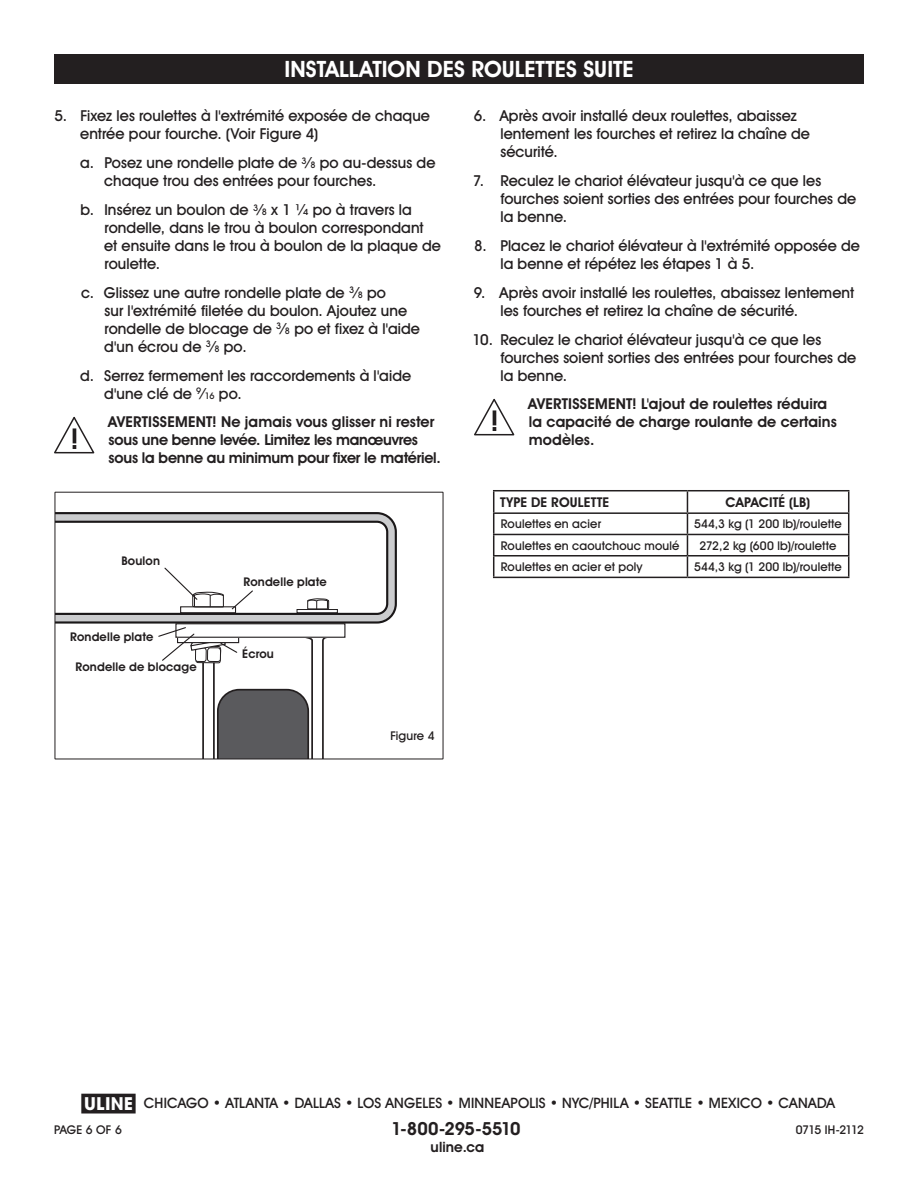
<style>
.page{position:relative;width:918px;height:1188px;background:#fff}
.page>*{position:absolute;margin:0;border:0;box-sizing:border-box;transform-origin:0 0}
.t1{font:700 22.5px "Uline Two Knine";color:#fff}
.t2{font:700 18px "Uline Two Knine";letter-spacing:-.02em;color:#231f20}
.t3{font:15px/18px "Uline Two Knine";letter-spacing:.005em;color:#231f20}
.t4{font:700 15px/18px "Uline Two Knine";color:#231f20}
.t5{font:14.25px "Uline Two Knine";letter-spacing:.01em;color:#231f20}
.t6{font:700 14.25px "Uline Two Knine";letter-spacing:.01em;color:#231f20}
.t7{font:700 13.5px "Uline Two Knine";letter-spacing:.005em;color:#231f20}
.t8{font:12px "Uline Two Knine";letter-spacing:.015em;color:#231f20}
.t9{font:700 12px "Uline Two Knine";letter-spacing:.015em;color:#231f20}
.t10{font:12px "Uline Two Knine";letter-spacing:-.055em;color:#231f20}
.s1{font-size:9px}
.s2{font-weight:400}
.s3{font-size:18px}
</style>
<div class="page">
<div style="left:54px;top:54px;width:810px;height:30px;background:#231f20"></div>
<svg style="left:54px;top:417px;width:40px;height:36px"></svg>
<svg style="left:474px;top:399px;width:40px;height:36px"></svg>
<svg style="left:55px;top:512px;width:342px;height:247px"></svg>
<hr style="left:493px;top:490px;width:194px;height:1px;background:#231f20">
<hr style="left:687px;top:490px;width:162px;height:1px;background:#231f20">
<hr style="left:493px;top:512px;width:194px;height:2px;background:#231f20">
<hr style="left:687px;top:512px;width:162px;height:2px;background:#231f20">
<hr style="left:493px;top:534px;width:194px;height:1px;background:#231f20">
<hr style="left:687px;top:534px;width:162px;height:1px;background:#231f20">
<hr style="left:493px;top:555px;width:194px;height:2px;background:#231f20">
<svg style="left:493px;top:491px;width:1px;height:86px"></svg>
<hr style="left:687px;top:555px;width:162px;height:2px;background:#231f20">
<svg style="left:687px;top:491px;width:1px;height:86px"></svg>
<svg style="left:848px;top:491px;width:1px;height:86px"></svg>
<hr style="left:493px;top:577px;width:194px;height:1px;background:#231f20">
<hr style="left:687px;top:577px;width:162px;height:1px;background:#231f20">
<h1 class="t1" style="left:284px;top:56px;width:351px">INSTALLATION DES ROULETTES SUITE</h1>
<p class="t3" style="left:80px;top:107px;width:351px;text-indent:-26px">5. Fixez les roulettes à l'extrémité exposée de chaque entrée pour fourche. (Voir Figure 4)</p>
<p class="t3" style="left:104px;top:154px;width:333px;text-indent:-24px">a. Posez une rondelle plate de <sup>3</sup>⁄<span class="s1">8</span> po au-dessus de chaque trou des entrées pour fourches.</p>
<p class="t3" style="left:104px;top:201px;width:338px;text-indent:-24px">b. Insérez un boulon de <sup>3</sup>⁄<span class="s1">8</span> x 1 ¼ po à travers la rondelle, dans le trou à boulon correspondant<br>et ensuite dans le trou à boulon de la plaque de roulette.</p>
<p class="t3" style="left:104px;top:283px;width:317px;text-indent:-23px">c. Glissez une autre rondelle plate de <sup>3</sup>⁄<span class="s1">8</span> po<br>sur l'extrémité filetée du boulon. Ajoutez une rondelle de blocage de <sup>3</sup>⁄<span class="s1">8</span> po et fixez à l'aide d'un écrou de <sup>3</sup>⁄<span class="s1">8</span> po.</p>
<p class="t3" style="left:104px;top:366px;width:309px;text-indent:-24px">d. Serrez fermement les raccordements à l'aide d'une clé de <sup>9</sup>⁄<span class="s1">16</span> po.</p>
<p class="t4" style="left:108px;top:413px;width:334px">AVERTISSEMENT! Ne jamais vous glisser ni rester sous une benne levée. Limitez les manœuvres sous la benne au minimum pour fixer le matériel.</p>
<p class="t3" style="left:500px;top:107px;width:311px;text-indent:-27px">6. Après avoir installé deux roulettes, abaissez lentement les fourches et retirez la chaîne de sécurité.</p>
<p class="t3" style="left:500px;top:172px;width:357px;text-indent:-27px">7. Reculez le chariot élévateur jusqu'à ce que les fourches soient sorties des entrées pour fourches de la benne.</p>
<p class="t3" style="left:500px;top:237px;width:361px;text-indent:-26px">8. Placez le chariot élévateur à l'extrémité opposée de la benne et répétez les étapes 1 à 5.</p>
<p class="t3" style="left:500px;top:283px;width:355px;text-indent:-26px">9. Après avoir installé les roulettes, abaissez lentement les fourches et retirez la chaîne de sécurité.</p>
<p class="t3" style="left:500px;top:330px;width:357px;text-indent:-28px">10. Reculez le chariot élévateur jusqu'à ce que les fourches soient sorties des entrées pour fourches de la benne.</p>
<p class="t4" style="left:528px;top:395px;width:310px">AVERTISSEMENT! L<span class="s2">'</span>ajout de roulettes réduira la capacité de charge roulante de certains modèles.</p>
<p class="t9" style="left:122px;top:553px;width:40px">Boulon</p>
<p class="t9" style="left:70px;top:630px;width:85px">Rondelle plate</p>
<p class="t9" style="left:76px;top:659px;width:123px">Rondelle de blocage</p>
<p class="t9" style="left:244px;top:575px;width:85px">Rondelle plate</p>
<p class="t9" style="left:242px;top:647px;width:33px">Écrou</p>
<p class="t8" style="left:390px;top:728px;width:46px">Figure 4</p>
<p class="t7" style="left:500px;top:494px;width:111px">TYPE DE ROULETTE</p>
<p class="t7" style="left:726px;top:494px;width:86px">CAPACITÉ (LB)</p>
<p class="t8" style="left:501px;top:517px;width:102px">Roulettes en acier</p>
<p class="t8" style="left:694px;top:517px;width:149px">544,3 kg (1 200 lb)/roulette</p>
<p class="t8" style="left:501px;top:538px;width:180px">Roulettes en caoutchouc moulé</p>
<p class="t8" style="left:699px;top:538px;width:139px">272,2 kg (600 lb)/roulette</p>
<p class="t8" style="left:501px;top:560px;width:143px">Roulettes en acier et poly</p>
<p class="t8" style="left:694px;top:560px;width:149px">544,3 kg (1 200 lb)/roulette</p>
<p class="t5" style="left:81px;top:1094px;width:755px"><span class="s3">π</span> CHICAGO • ATLANTA • DALLAS • LOS ANGELES • MINNEAPOLIS • NYC/PHILA • SEATTLE • MEXICO • CANADA</p>
<p class="t2" style="left:391px;top:1118px;width:131px">1-800-295-5510</p>
<p class="t6" style="left:431px;top:1139px;width:55px">uline.ca</p>
<p class="t8" style="left:54px;top:1122px;width:69px">PAGE 6 OF 6</p>
<p class="t10" style="left:796px;top:1122px;width:70px">0715 IH-2112</p>
</div>
